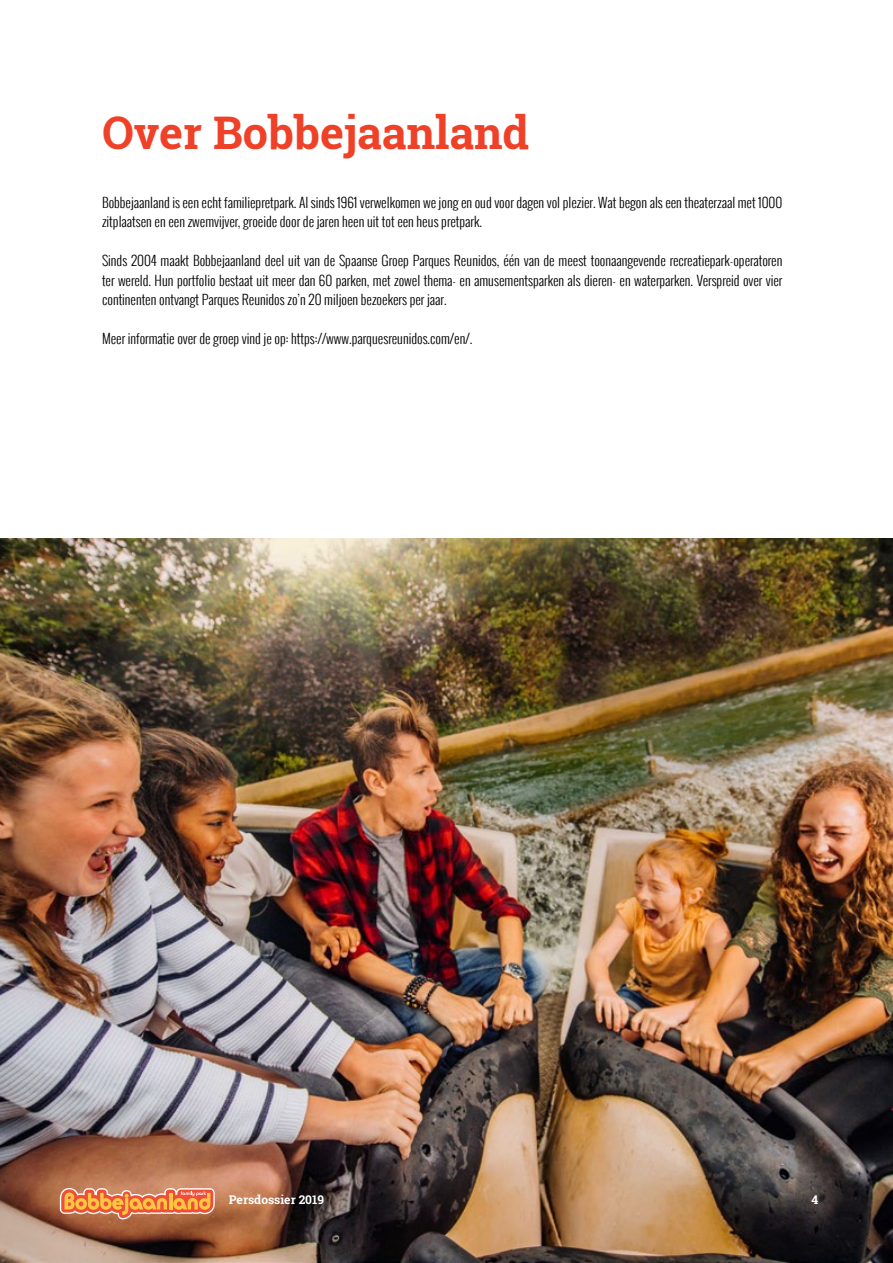
<style>
.page{position:relative;width:893px;height:1263px;background:#fff}
.page>*{position:absolute;margin:0;border:0;box-sizing:border-box;transform-origin:0 0}
.t1{font:700 45px "Roboto Slab";color:#ef4128}
.t2{font:300 13.5px/19.5px "Oswald";color:#000}
.t3{font:700 12px "Roboto Slab";color:#fff}
</style>
<div class="page">
<img style="left:0;top:539px;width:893px;height:724px">
<svg style="left:60px;top:1188px;width:155px;height:31px;background:#e68b57"></svg>
<hr style="left:169px;top:1193px;width:3px;height:16px;background:#ffc543">
<h1 class="t1" style="left:102px;top:102px;width:429px">Over Bobbejaanland</h1>
<p class="t2" style="left:102px;top:192px;width:682px">Bobbejaanland is een echt familiepretpark. Al sinds 1961 verwelkomen we jong en oud voor dagen vol plezier. Wat begon als een theaterzaal met 1000 zitplaatsen en een zwemvijver, groeide door de jaren heen uit tot een heus pretpark.</p>
<p class="t2" style="left:102px;top:251px;width:682px;text-align:justify">Sinds 2004 maakt Bobbejaanland deel uit van de Spaanse Groep Parques Reunidos, één van de meest toonaangevende recreatiepark-operatoren ter wereld. Hun portfolio bestaat uit meer dan 60 parken, met zowel thema- en amusementsparken als dieren- en waterparken. Verspreid over vier continenten ontvangt Parques Reunidos zo’n 20 miljoen bezoekers per jaar.</p>
<p class="t2" style="left:102px;top:329px;width:372px">Meer informatie over de groep vind je op: https://www.parquesreunidos.com/en/.</p>
<p class="t3" style="left:229px;top:1191px;width:97px">Persdossier 2019</p>
<p class="t3" style="left:811px;top:1191px;width:8px">4</p>
</div>
